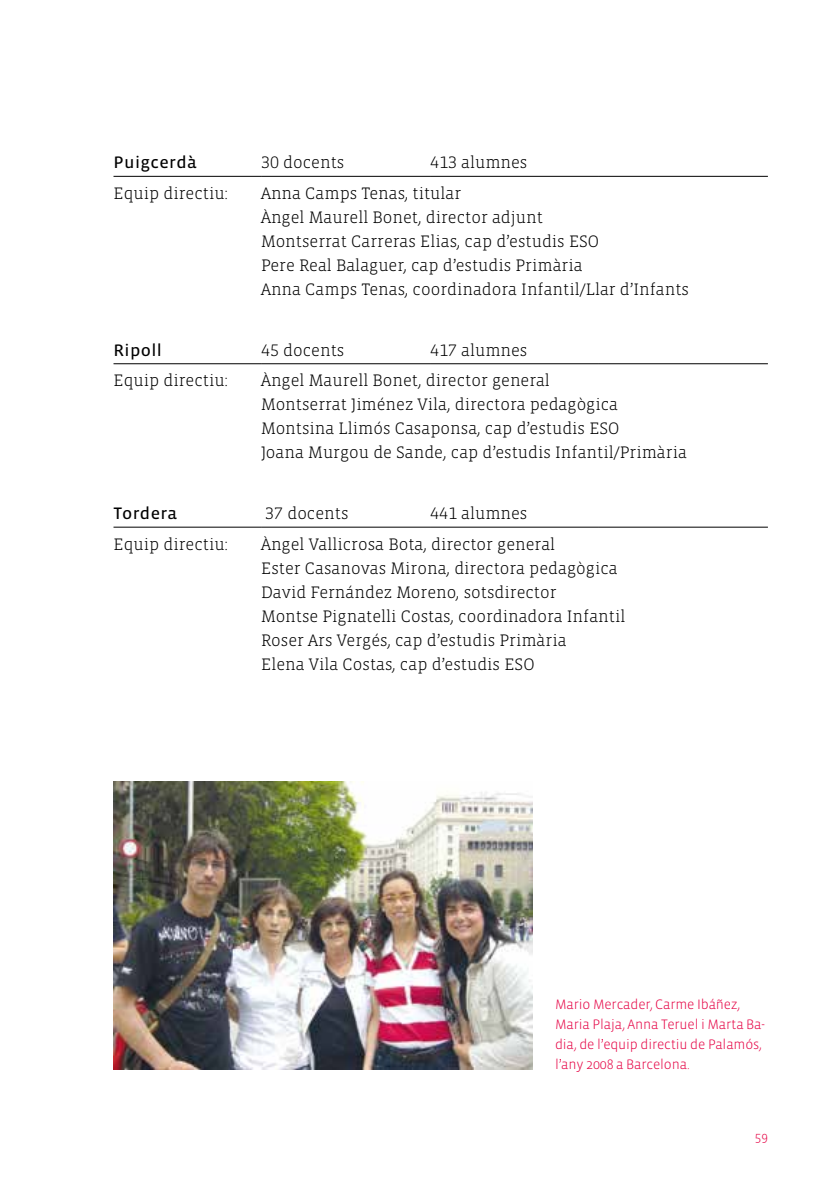
<style>
.page{position:relative;width:840px;height:1191px;background:#fff}
.page>*{position:absolute;margin:0;border:0;box-sizing:border-box;transform-origin:0 0}
.t1{font:300 17px/24px "Vista Slab OT";color:#000}
.t2{font:300 17px "Vista Slab OT";color:#000;scale:1.06 1}
.t3{font:17px "Vista Sans OT";letter-spacing:.02em;color:#000;scale:1.06 1}
.t4{font:300 14px/20px "Vista Sans OT";letter-spacing:-.01em;color:#e50043}
.t5{font:300 13px "Vista Sans OT";color:#e50043}
</style>
<div class="page">
<hr style="left:113px;top:176px;width:148px;height:1px;background:#000">
<hr style="left:261px;top:176px;width:169px;height:1px;background:#000">
<hr style="left:430px;top:176px;width:168px;height:1px;background:#000">
<hr style="left:598px;top:176px;width:169px;height:1px;background:#000">
<hr style="left:113px;top:363px;width:148px;height:1px;background:#000">
<hr style="left:261px;top:363px;width:169px;height:1px;background:#000">
<hr style="left:430px;top:363px;width:168px;height:1px;background:#000">
<hr style="left:598px;top:363px;width:169px;height:1px;background:#000">
<hr style="left:113px;top:527px;width:148px;height:1px;background:#000">
<hr style="left:261px;top:527px;width:169px;height:1px;background:#000">
<hr style="left:430px;top:527px;width:168px;height:1px;background:#000">
<hr style="left:598px;top:527px;width:169px;height:1px;background:#000">
<img style="left:113px;top:781px;width:419px;height:288px">
<p class="t3" style="left:113px;top:154px;width:80px">Puigcerdà</p>
<p class="t2" style="left:261px;top:154px;width:80px">30 docents</p>
<p class="t2" style="left:430px;top:154px;width:93px">413 alumnes</p>
<p class="t1" style="left:113px;top:181px;width:116px">Equip directiu:</p>
<p class="t1" style="left:261px;top:181px;width:429px">Anna Camps Tenas, titular<br>Àngel Maurell Bonet, director adjunt<br>Montserrat Carreras Elias, cap d’estudis ESO<br>Pere Real Balaguer, cap d’estudis Primària<br>Anna Camps Tenas, coordinadora Infantil/Llar d’Infants</p>
<p class="t3" style="left:113px;top:341px;width:47px">Ripoll</p>
<p class="t2" style="left:261px;top:341px;width:80px">45 docents</p>
<p class="t2" style="left:430px;top:341px;width:93px">417 alumnes</p>
<p class="t1" style="left:113px;top:369px;width:116px">Equip directiu:</p>
<p class="t1" style="left:261px;top:369px;width:427px">Àngel Maurell Bonet, director general<br>Montserrat Jiménez Vila, directora pedagògica Montsina Llimós Casaponsa, cap d’estudis ESO<br>Joana Murgou de Sande, cap d’estudis Infantil/Primària</p>
<p class="t3" style="left:113px;top:505px;width:61px">Tordera</p>
<p class="t2" style="left:265px;top:505px;width:80px">37 docents</p>
<p class="t2" style="left:430px;top:505px;width:93px">441 alumnes</p>
<p class="t1" style="left:113px;top:532px;width:116px">Equip directiu:</p>
<p class="t1" style="left:261px;top:532px;width:365px">Àngel Vallicrosa Bota, director general<br>Ester Casanovas Mirona, directora pedagògica David Fernández Moreno, sotsdirector<br>Montse Pignatelli Costas, coordinadora Infantil Roser Ars Vergés, cap d’estudis Primària<br>Elena Vila Costas, cap d’estudis ESO</p>
<p class="t4" style="left:554px;top:995px;width:211px">Mario Mercader, Carme Ibáñez,<br>Maria Plaja, Anna Teruel i Marta Ba&shy;dia, de l’equip directiu de Palamós, l’any 2008 a Barcelona.</p>
<p class="t5" style="left:754px;top:1130px;width:14px">59</p>
</div>
